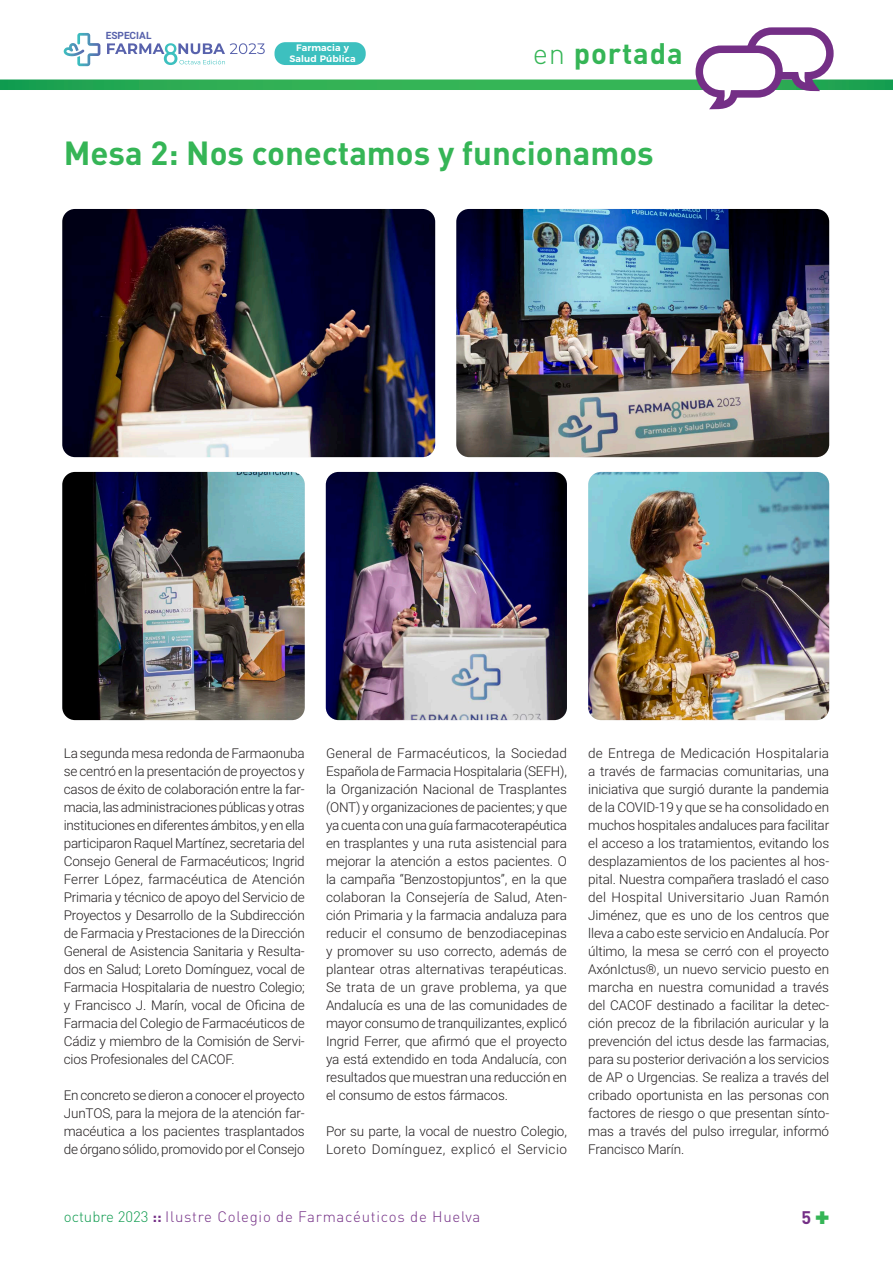
<style>
.page{position:relative;width:893px;height:1263px;background:#fff}
.page>*{position:absolute;margin:0;border:0;box-sizing:border-box;transform-origin:0 0}
.ENTRADILLA{font:700 33px "DIN Pro";color:#35b556}
.t1{font:700 29.25px "DIN Pro";letter-spacing:.03em;color:#35b556}
.t2{font:700 18px "DIN Pro";color:#742f86}
.t3{font:300 15px "DIN Pro";letter-spacing:.05em;color:#742f86}
.TEXTO{font:300 13.5px/18px "Roboto";letter-spacing:-.01em;color:#231f20;text-align:justify}
.TEXTO-2{font:300 13.5px/18px "Roboto";letter-spacing:.02em;color:#231f20}
.TEXTO-3{font:700 10.05px "Roboto";color:#5862ac}
.TEXTO-4{font:600 9.3px "Montserrat";letter-spacing:.01em;color:#fff}
.s1{font-weight:300}
.s2{color:#0f9b4f}
.s3{font-weight:700}
</style>
<div class="page">
<svg style="left:0;top:80px;width:893px;height:10px;background:#2cad54"></svg>
<svg style="left:692px;top:27px;width:145px;height:83px"></svg>
<svg style="left:64px;top:33px;width:36px;height:33px"></svg>
<div style="left:274px;top:42px;width:92px;height:23px;background:#3dc0bf;border-radius:11px"></div>
<svg style="left:107px;top:43px;width:158px;height:22px"></svg>
<img style="left:62px;top:209px;width:373px;height:248px">
<img style="left:62px;top:472px;width:243px;height:248px">
<img style="left:588px;top:472px;width:241px;height:248px">
<img style="left:326px;top:472px;width:241px;height:248px">
<img style="left:456px;top:209px;width:373px;height:248px">
<p class="TEXTO-3" style="left:106px;top:28px;width:47px">ESPECIAL</p>
<p class="TEXTO-4" style="left:296px;top:40px;width:54px">Farmacia y</p>
<p class="TEXTO-4" style="left:289px;top:51px;width:68px">Salud Pública</p>
<p class="t1" style="left:533px;top:29px;width:151px"><span class="s1">en</span> portada</p>
<p class="ENTRADILLA" style="left:64px;top:125px;width:591px">Mesa 2: Nos conectamos y funcionamos</p>
<p class="TEXTO" style="left:64px;top:743px;width:242px">La segunda mesa redonda de Farmaonuba se centró en la presentación de proyectos y casos de éxito de colaboración entre la far&shy;macia, las administraciones públicas y otras instituciones en diferentes ámbitos, y en ella participaron Raquel Martínez, secretaria del Consejo General de Farmacéuticos; Ingrid Ferrer López, farmacéutica de Atención Primaria y técnico de apoyo del Servicio de Proyectos y Desarrollo de la Subdirección de Farmacia y Prestaciones de la Dirección General de Asistencia Sanitaria y Resulta&shy;dos en Salud; Loreto Domínguez, vocal de Farmacia Hospitalaria de nuestro Colegio; y Francisco J. Marín, vocal de Oficina de Farmacia del Colegio de Farmacéuticos de Cádiz y miembro de la Comisión de Servi&shy;cios Profesionales del CACOF.</p>
<p class="TEXTO" style="left:64px;top:1085px;width:242px">En concreto se dieron a conocer el proyecto JunTOS, para la mejora de la atención far&shy;macéutica a los pacientes trasplantados de órgano sólido, promovido por el Consejo</p>
<p class="TEXTO" style="left:326px;top:743px;width:242px">General de Farmacéuticos, la Sociedad Española de Farmacia Hospitalaria (SEFH), la Organización Nacional de Trasplantes (ONT) y organizaciones de pacientes; y que ya cuenta con una guía farmacoterapéutica en trasplantes y una ruta asistencial para mejorar la atención a estos pacientes. O la campaña “Benzostopjuntos”, en la que colaboran la Consejería de Salud, Aten&shy;ción Primaria y la farmacia andaluza para reducir el consumo de benzodiacepinas y promover su uso correcto, además de plantear otras alternativas terapéuticas.<br>Se trata de un grave problema, ya que Andalucía es una de las comunidades de mayor consumo de tranquilizantes, explicó Ingrid Ferrer, que afirmó que el proyecto ya está extendido en toda Andalucía, con resultados que muestran una reducción en el consumo de estos fármacos.</p>
<p class="TEXTO-2" style="left:326px;top:1121px;width:242px">Por su parte, la vocal de nuestro Colegio,<br>Loreto Domínguez, explicó el Servicio</p>
<p class="TEXTO" style="left:588px;top:743px;width:243px">de Entrega de Medicación Hospitalaria a través de farmacias comunitarias, una iniciativa que surgió durante la pandemia de la COVID-19 y que se ha consolidado en muchos hospitales andaluces para facilitar el acceso a los tratamientos, evitando los desplazamientos de los pacientes al hos&shy;pital. Nuestra compañera trasladó el caso del Hospital Universitario Juan Ramón Jiménez, que es uno de los centros que lleva a cabo este servicio en Andalucía. Por último, la mesa se cerró con el proyecto AxónIctus®, un nuevo servicio puesto en marcha en nuestra comunidad a través del CACOF destinado a facilitar la detec&shy;ción precoz de la fibrilación auricular y la prevención del ictus desde las farmacias, para su posterior derivación a los servicios de AP o Urgencias. Se realiza a través del cribado oportunista en las personas con factores de riesgo o que presentan sínto&shy;mas a través del pulso irregular, informó Francisco Marín.</p>
<p class="t3" style="left:64px;top:1207px;width:418px"><span class="s2">octubre 2023</span> <span class="s3">::</span> Ilustre Colegio de Farmacéuticos de Huelva</p>
<h3 class="t2" style="left:802px;top:1202px;width:11px">5</h3>
</div>
